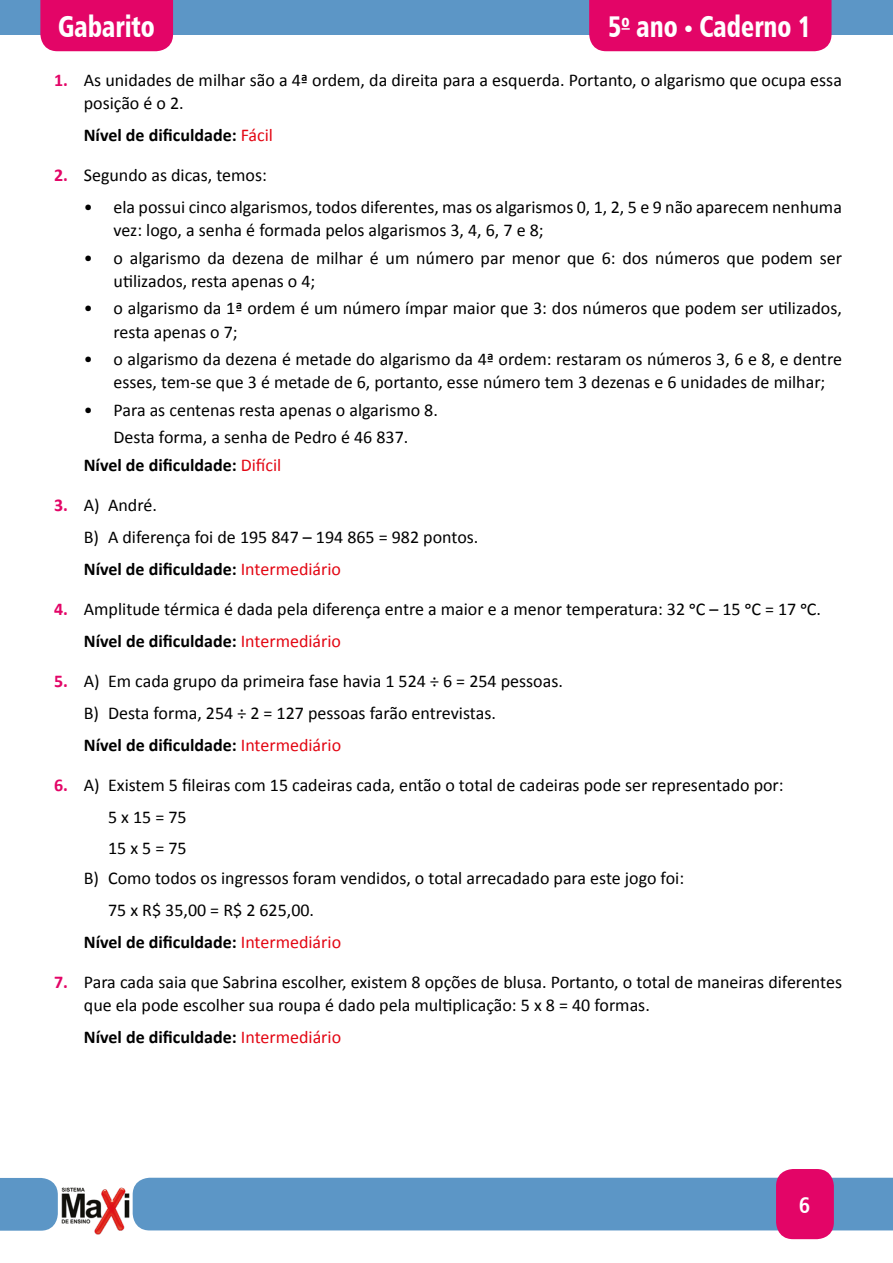
<style>
.page{position:relative;width:893px;height:1263px;background:#fff}
.page>*{position:absolute;margin:0;border:0;box-sizing:border-box;transform-origin:0 0}
.t1{font:30px "Humanist 777 BT Black Condensed B";color:#fff;scale:.85 1}
.t2{font:22.5px "Humanist 777 BT Bold Condensed B";color:#fff}
.t3{font:18px/31.8px "Calibri";color:#000}
.t4{font:700 18px "Calibri";color:#000}
.s1{font-weight:700;color:#e30567}
.s2{font-weight:400;color:#e30613}
.s3{font-weight:700}
.s4{color:#e30613}
</style>
<div class="page">
<div style="left:0;top:0;width:893px;height:34px;background:#5c96c6"></div>
<div style="left:133px;top:1178px;width:760px;height:52px;background:#5c96c6"></div>
<div style="left:0;top:1178px;width:58px;height:53px;background:#5c96c6"></div>
<div style="left:776px;top:1169px;width:58px;height:70px;background:#e30567;border-radius:17px"></div>
<div style="left:589px;top:0;width:242px;height:51px;background:#e30567"></div>
<div style="left:40px;top:0;width:133px;height:51px;background:#e30567"></div>
<img style="left:61px;top:1187px;width:69px;height:48px">
<h1 class="t1" style="left:58px;top:7px;width:115px">Gabarito</h1>
<p class="t3" style="left:84px;top:68px;width:760px;line-height:23.2px;text-indent:-30px"><span class="s1">1.</span> As unidades de milhar são a 4ª ordem, da direita para a esquerda. Portanto, o algarismo que ocupa essa posição é o 2.</p>
<p class="t4" style="left:84px;top:123px;width:191px">Nível de dificuldade: <span class="s2">Fácil</span></p>
<p class="t3" style="left:54px;top:159px;width:214px"><span class="s1">2.</span> Segundo as dicas, temos:</p>
<p class="t3" style="left:114px;top:195px;width:730px;line-height:23.2px;text-indent:-30px">• ela possui cinco algarismos, todos diferentes, mas os algarismos 0, 1, 2, 5 e 9 não aparecem nenhuma vez: logo, a senha é formada pelos algarismos 3, 4, 6, 7 e 8;</p>
<p class="t3" style="left:114px;top:246px;width:730px;line-height:23.2px;text-indent:-30px">• o algarismo da dezena de milhar é um número par menor que 6: dos números que podem ser utilizados, resta apenas o 4;</p>
<p class="t3" style="left:114px;top:297px;width:730px;line-height:23.2px;text-indent:-30px">• o algarismo da 1ª ordem é um número ímpar maior que 3: dos números que podem ser utilizados, resta apenas o 7;</p>
<p class="t3" style="left:114px;top:348px;width:730px;line-height:23.2px;text-indent:-30px">• o algarismo da dezena é metade do algarismo da 4ª ordem: restaram os números 3, 6 e 8, e dentre esses, tem-se que 3 é metade de 6, portanto, esse número tem 3 dezenas e 6 unidades de milhar;</p>
<p class="t3" style="left:84px;top:394px;width:356px">• Para as centenas resta apenas o algarismo 8.</p>
<p class="t3" style="left:114px;top:422px;width:296px">Desta forma, a senha de Pedro é 46 837.</p>
<p class="t4" style="left:84px;top:453px;width:199px">Nível de dificuldade: <span class="s2">Difícil</span></p>
<p class="t3" style="left:84px;top:489px;width:396px;text-indent:-30px"><span class="s1">3.</span> A) André.<br>B) A diferença foi de 195 847 – 194 865 = 982 pontos.<br><span class="s3">Nível de dificuldade:</span> <span class="s4">Intermediário</span></p>
<p class="t3" style="left:84px;top:593px;width:739px;text-indent:-30px"><span class="s1">4.</span> Amplitude térmica é dada pela diferença entre a maior e a menor temperatura: 32 oC – 15 oC = 17 oC.<br><span class="s3">Nível de dificuldade:</span> <span class="s4">Intermediário</span></p>
<p class="t3" style="left:84px;top:665px;width:481px;text-indent:-30px"><span class="s1">5.</span> A) Em cada grupo da primeira fase havia 1 524 ÷ 6 = 254 pessoas.<br>B) Desta forma, 254 ÷ 2 = 127 pessoas farão entrevistas.<br><span class="s3">Nível de dificuldade:</span> <span class="s4">Intermediário</span></p>
<p class="t3" style="left:108px;top:769px;width:677px;text-indent:-54px"><span class="s1">6.</span> A) Existem 5 fileiras com 15 cadeiras cada, então o total de cadeiras pode ser representado por:<br>5 x 15 = 75<br>15 x 5 = 75</p>
<p class="t3" style="left:84px;top:862px;width:602px">B) Como todos os ingressos foram vendidos, o total arrecadado para este jogo foi:</p>
<p class="t3" style="left:108px;top:894px;width:208px">75 x R$ 35,00 = R$ 2 625,00.</p>
<p class="t4" style="left:84px;top:930px;width:259px">Nível de dificuldade: <span class="s2">Intermediário</span></p>
<p class="t3" style="left:84px;top:970px;width:760px;line-height:23.2px;text-indent:-30px"><span class="s1">7.</span> Para cada saia que Sabrina escolher, existem 8 opções de blusa. Portanto, o total de maneiras diferentes que ela pode escolher sua roupa é dado pela multiplicação: 5 x 8 = 40 formas.</p>
<p class="t4" style="left:84px;top:1025px;width:259px">Nível de dificuldade: <span class="s2">Intermediário</span></p>
<h1 class="t1" style="left:608px;top:7px;width:241px">5<sup>o</sup> ano • Caderno 1</h1>
<p class="t2" style="left:799px;top:1190px;width:13px">6</p>
</div>
